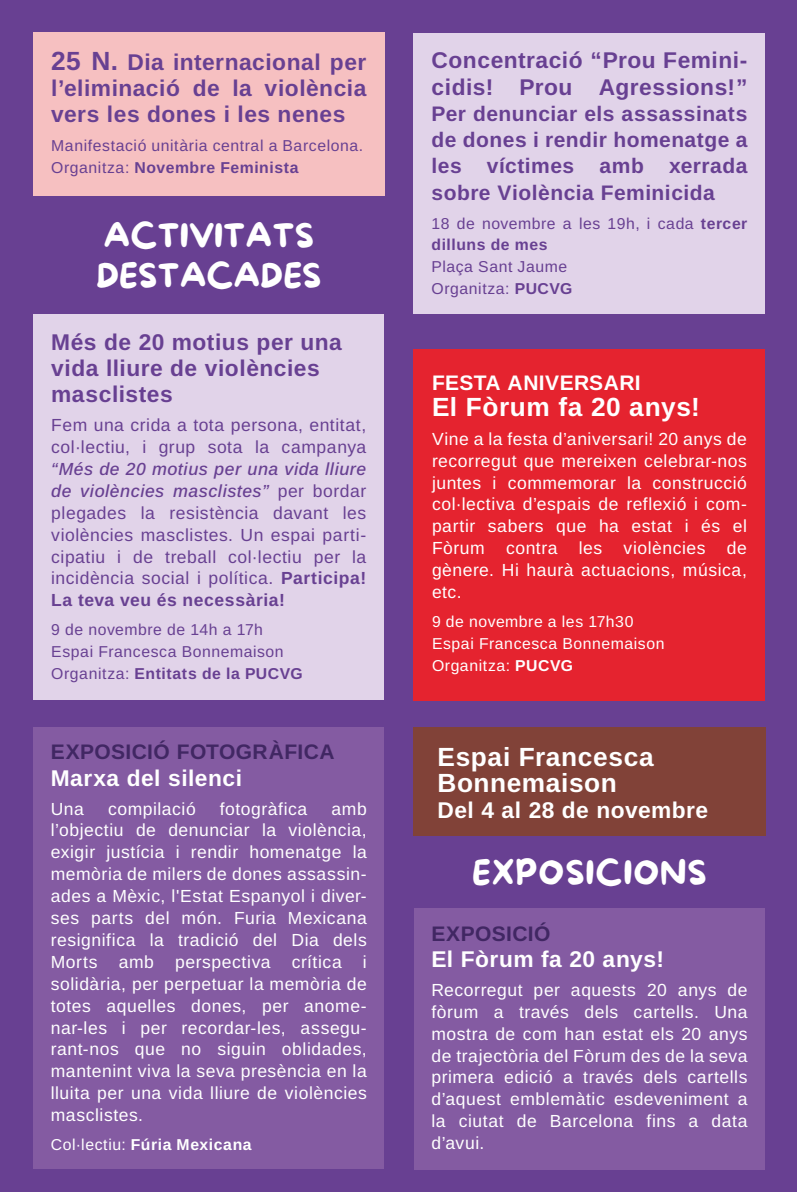
<style>
.page{position:relative;width:797px;height:1192px;background:#fff}
.page>*{position:absolute;margin:0;border:0;box-sizing:border-box;transform-origin:0 0}
.t1{font:33.25px/39.9px "More Sugar";color:#fff}
.t2{font:33.25px "More Sugar";letter-spacing:.025em;color:#fff}
.t3{font:26.25px/26.2px "Arimo";letter-spacing:.02em;color:#fff}
.t4{font:22.75px/26.2px "Arimo";letter-spacing:.02em;color:#684092}
.t5{font:22.75px "Arimo";letter-spacing:.02em;color:#fff}
.t6{font:21px/26.2px "Arimo";letter-spacing:.025em;color:#684092;text-align:justify}
.t7{font:21px "Arimo";letter-spacing:.02em;color:#412763}
.t8{font:21px "Arimo";letter-spacing:.02em;color:#fff}
.t9{font:17.5px/21.9px "Arimo";letter-spacing:.03em;color:#fff;text-align:justify}
.t10{font:17.5px/21.9px "Arimo";letter-spacing:.03em;color:#684092}
.t11{font:15.75px/21.9px "Arimo";letter-spacing:.035em;color:#684092}
.t12{font:15.75px/21.9px "Arimo";letter-spacing:.035em;color:#fff}
.s1{font-size:26.25px}
.s2{font-weight:500;font-style:italic}
</style>
<div class="page">
<div style="left:0;top:0;width:796px;height:1191px;background:#684092"></div>
<div style="left:33px;top:32px;width:351px;height:164px;background:#f6c0c1"></div>
<div style="left:413px;top:34px;width:351px;height:280px;background:#e1d3e9"></div>
<div style="left:413px;top:727px;width:352px;height:108px;background:#814238"></div>
<div style="left:414px;top:907px;width:350px;height:261px;background:#845ba2"></div>
<div style="left:33px;top:314px;width:351px;height:386px;background:#e1d3e9"></div>
<div style="left:413px;top:349px;width:351px;height:351px;background:#e5232f"></div>
<div style="left:33px;top:727px;width:351px;height:441px;background:#845ba2"></div>
<h3 class="t4" style="left:51px;top:49px;width:316px;text-align:justify"><span class="s1">25 N.</span> Dia internacional per l’eliminació de la violència vers les dones i les nenes</h3>
<p class="t11" style="left:51px;top:135px;width:313px">Manifestació unitària central a Barcelona.<br>Organitza: Novembre Feminista</p>
<h1 class="t1" style="left:96px;top:218px;width:227px">ÅCTÏVÏTÅTS<br>DESTÅCÅDES</h1>
<h3 class="t4" style="left:51px;top:328px;width:292px">Més de 20 motius per una vida lliure de violències masclistes</h3>
<p class="t10" style="left:51px;top:414px;width:316px">Fem una crida a tota persona, entitat, col·lectiu, i grup sota la campanya</p>
<p class="t10" style="left:51px;top:458px;width:316px;text-align:justify"><span class="s2">“Més de 20 motius per una vida lliure de violències masclistes”</span> per bordar plegades la resistència davant les violències masclistes. Un espai parti&shy;cipatiu i de treball col·lectiu per la incidència social i política. Participa!<br>La teva veu és necessària!</p>
<p class="t11" style="left:51px;top:618px;width:253px">9 de novembre de 14h a 17h<br>Espai Francesca Bonnemaison<br>Organitza: Entitats de la PUCVG</p>
<p class="t7" style="left:51px;top:740px;width:285px">EXPOSICIÓ FOTOGRÀFICA</p>
<h3 class="t5" style="left:51px;top:764px;width:193px">Marxa del silenci</h3>
<p class="t9" style="left:51px;top:797px;width:35px">Una</p>
<p class="t9" style="left:108px;top:797px;width:89px">compilació</p>
<p class="t9" style="left:220px;top:797px;width:89px">fotogràfica</p>
<p class="t9" style="left:51px;top:797px;width:317px;text-indent:280px">amb l’objectiu de denunciar la violència, exigir justícia i rendir homenatge la memòria de milers de dones assassin&shy;ades a Mèxic, l'Estat Espanyol i diver&shy;ses parts del món. Furia Mexicana resignifica la tradició del Dia dels Morts amb perspectiva crítica i solidària, per perpetuar la memòria de totes aquelles dones, per anome&shy;nar-les i per recordar-les, assegu&shy;rant-nos que no siguin oblidades, mantenint viva la seva presència en la lluita per una vida lliure de violències masclistes.</p>
<p class="t12" style="left:51px;top:1133px;width:202px">Col·lectiu: Fúria Mexicana</p>
<h3 class="t4" style="left:431px;top:47px;width:317px">Concentració “Prou Femini&shy;cidis! Prou Agressions!”</h3>
<p class="t6" style="left:431px;top:100px;width:317px">Per denunciar els assassinats de dones i rendir homenatge a les víctimes amb xerrada sobre Violència Feminicida</p>
<p class="t11" style="left:431px;top:212px;width:317px">18 de novembre a les 19h, i cada tercer dilluns de mes<br>Plaça Sant Jaume<br>Organitza: PUCVG</p>
<p class="t8" style="left:432px;top:370px;width:210px">FESTA ANIVERSARI</p>
<h2 class="t3" style="left:432px;top:393px;width:269px">El Fòrum fa 20 anys!</h2>
<p class="t9" style="left:432px;top:427px;width:316px">Vine a la festa d’aniversari! 20 anys de recorregut que mereixen celebrar-nos juntes i commemorar la construcció col·lectiva d’espais de reflexió i com&shy;partir sabers que ha estat i és el Fòrum contra les violències de gènere. Hi haurà actuacions, música, etc.</p>
<p class="t12" style="left:432px;top:610px;width:234px">9 de novembre a les 17h30<br>Espai Francesca Bonnemaison<br>Organitza: PUCVG</p>
<h2 class="t3" style="left:437px;top:743px;width:218px">Espai Francesca<br>Bonnemaison</h2>
<h3 class="t5" style="left:437px;top:797px;width:272px">Del 4 al 28 de novembre</h3>
<h1 class="t2" style="left:472px;top:853px;width:236px">EXPÕSÏCÏÕNS</h1>
<p class="t7" style="left:431px;top:921px;width:120px">EXPOSICIÓ</p>
<h3 class="t5" style="left:431px;top:946px;width:234px">El Fòrum fa 20 anys!</h3>
<p class="t9" style="left:431px;top:978px;width:317px">Recorregut per aquests 20 anys de fòrum a través dels cartells. Una mostra de com han estat els 20 anys de trajectòria del Fòrum des de la seva primera edició a través dels cartells d’aquest emblemàtic esdeveniment a la ciutat de Barcelona fins a data d’avui.</p>
</div>
